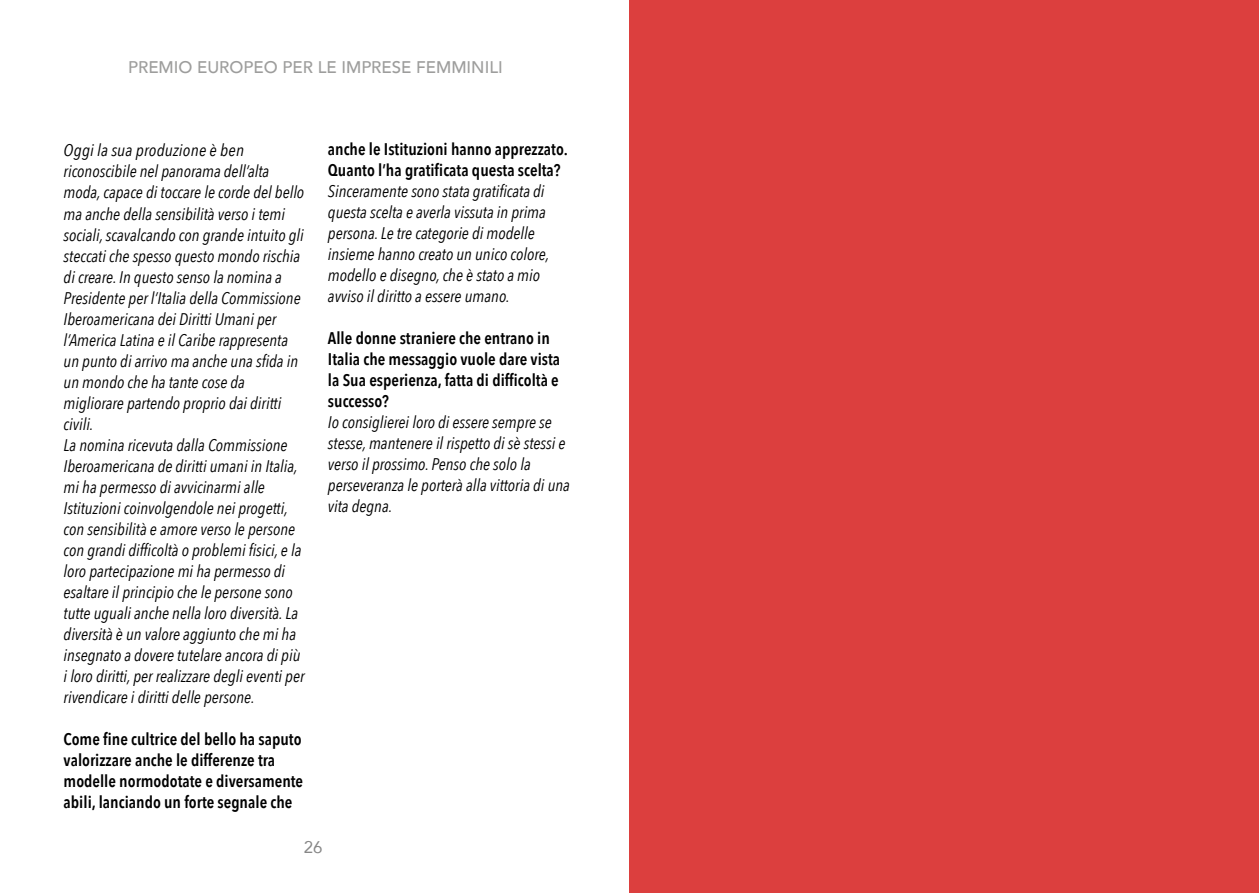
<style>
.page{position:relative;width:1259px;height:893px;background:#fff}
.page>*{position:absolute;margin:0;border:0;box-sizing:border-box;transform-origin:0 0}
.t1{font:italic 16.8px/21px "Avenir Next Condensed";color:#000;scale:1.04 1}
.t2{font:italic 16.8px/21px "Avenir Next Condensed";color:#000}
.t3{font:600 16.8px/21px "Avenir Next Condensed";color:#000}
.t4{font:500 16.8px "Avenir";color:#9d9d9c}
.t5{font:16.8px "Avenir";color:#878787}
</style>
<div class="page">
<div style="left:629px;top:0;width:630px;height:893px;background:#dc3f3e"></div>
<p class="t4" style="left:128px;top:52px;width:376px">PREMIO EUROPEO PER LE IMPRESE FEMMINILI</p>
<p class="t1" style="left:64px;top:140px;width:233px">Oggi la sua produzione è ben riconoscibile nel panorama dell’alta moda, capace di toccare le corde del bello ma anche della sensibilità verso i temi sociali, scavalcando con grande intuito gli steccati che spesso questo mondo rischia di creare. In questo senso la nomina a Presidente per l’Italia della Commissione Iberoamericana dei Diritti Umani per l’America Latina e il Caribe rappresenta un punto di arrivo ma anche una sfida in un mondo che ha tante cose da migliorare partendo proprio dai diritti civili.<br>La nomina ricevuta dalla Commissione Iberoamericana de diritti umani in Italia, mi ha permesso di avvicinarmi alle Istituzioni coinvolgendole nei progetti, con sensibilità e amore verso le persone con grandi difficoltà o problemi fisici, e la loro partecipazione mi ha permesso di esaltare il principio che le persone sono tutte uguali anche nella loro diversità. La diversità è un valore aggiunto che mi ha insegnato a dovere tutelare ancora di più i loro diritti, per realizzare degli eventi per rivendicare i diritti delle persone.</p>
<p class="t3" style="left:64px;top:728px;width:241px">Come fine cultrice del bello ha saputo valorizzare anche le differenze tra modelle normodotate e diversamente abili, lanciando un forte segnale che</p>
<p class="t3" style="left:328px;top:138px;width:241px">anche le Istituzioni hanno apprezzato.<br>Quanto l’ha gratificata questa scelta?</p>
<p class="t2" style="left:328px;top:181px;width:223px">Sinceramente sono stata gratificata di questa scelta e averla vissuta in prima persona. Le tre categorie di modelle insieme hanno creato un unico colore, modello e disegno, che è stato a mio avviso il diritto a essere umano.</p>
<p class="t3" style="left:328px;top:327px;width:234px">Alle donne straniere che entrano in<br>Italia che messaggio vuole dare vista la Sua esperienza, fatta di difficoltà e successo?</p>
<p class="t2" style="left:328px;top:412px;width:244px">Io consiglierei loro di essere sempre se stesse, mantenere il rispetto di sè stessi e verso il prossimo. Penso che solo la perseveranza le porterà alla vittoria di una vita degna.</p>
<p class="t5" style="left:304px;top:833px;width:20px">26</p>
</div>
